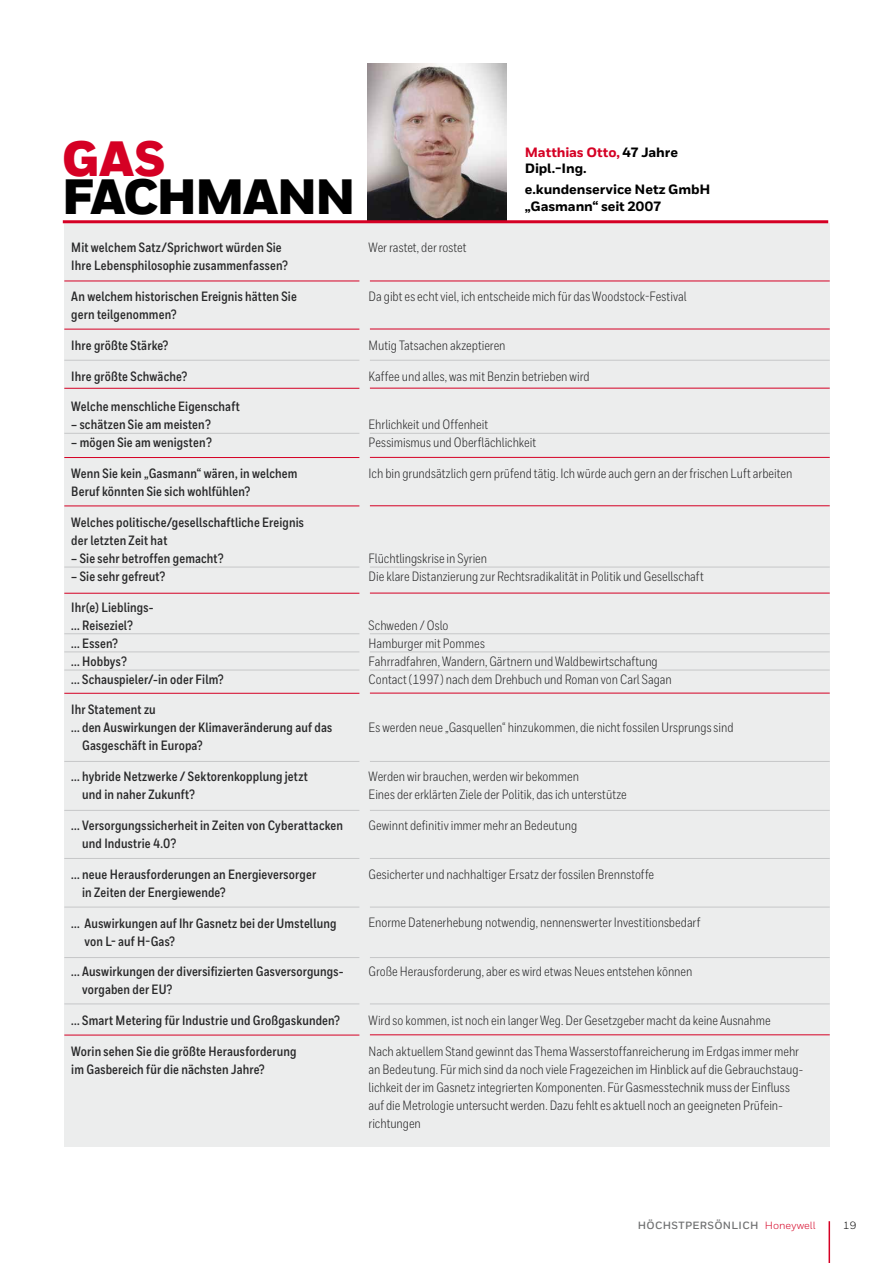
<style>
.page{position:relative;width:893px;height:1263px;background:#fff}
.page>*{position:absolute;margin:0;border:0;box-sizing:border-box;transform-origin:0 0}
.t1{font:900 49.5px "Honeywell Sans";letter-spacing:-.05em;color:#000}
.t2{font:900 49.5px "Honeywell Sans";color:#d50024}
.t3{font:13.5px/18px "Honeywell Cond";color:#282829}
.t4{font:700 13.5px/18px "Honeywell Cond";letter-spacing:.01em;color:#282829}
.t5{font:800 13.5px/16.5px "Honeywell Sans";letter-spacing:.005em;color:#000}
.t6{font:700 10.5px "Honeywell Sans";color:#707172}
.t7{font:10.5px "Honeywell Sans";color:#d50024}
.t8{font:10.5px "Honeywell Sans";color:#000}
.s1{color:#d50024}
</style>
<div class="page">
<hr style="left:828px;top:1221px;width:2px;height:42px;background:#d50024">
<img style="left:367px;top:64px;width:139px;height:156px">
<div style="left:64px;top:223px;width:766px;height:924px;background:#eceded"></div>
<hr style="left:63px;top:220px;width:765px;height:3px;background:#d50024">
<hr style="left:370px;top:693px;width:460px;height:1px;background:#d50024">
<hr style="left:64px;top:693px;width:295px;height:1px;background:#d50024">
<hr style="left:370px;top:1034px;width:460px;height:1px;background:#d50024">
<hr style="left:64px;top:1034px;width:295px;height:1px;background:#d50024">
<hr style="left:370px;top:593px;width:460px;height:1px;background:#d50024">
<hr style="left:64px;top:593px;width:295px;height:1px;background:#d50024">
<hr style="left:370px;top:505px;width:460px;height:1px;background:#d50024">
<hr style="left:64px;top:505px;width:295px;height:1px;background:#d50024">
<hr style="left:370px;top:457px;width:460px;height:1px;background:#d50024">
<hr style="left:64px;top:457px;width:295px;height:1px;background:#d50024">
<hr style="left:370px;top:388px;width:460px;height:1px;background:#d50024">
<hr style="left:64px;top:388px;width:295px;height:1px;background:#d50024">
<hr style="left:370px;top:329px;width:460px;height:1px;background:#d50024">
<hr style="left:64px;top:329px;width:295px;height:1px;background:#d50024">
<hr style="left:370px;top:280px;width:460px;height:1px;background:#d50024">
<hr style="left:64px;top:280px;width:295px;height:1px;background:#d50024">
<hr style="left:370px;top:670px;width:460px;height:1px;background:#c6c7c8">
<hr style="left:64px;top:670px;width:295px;height:1px;background:#c6c7c8">
<hr style="left:370px;top:633px;width:460px;height:1px;background:#c6c7c8">
<hr style="left:64px;top:633px;width:295px;height:1px;background:#c6c7c8">
<hr style="left:370px;top:651px;width:460px;height:1px;background:#c6c7c8">
<hr style="left:64px;top:651px;width:295px;height:1px;background:#c6c7c8">
<hr style="left:370px;top:433px;width:460px;height:1px;background:#c6c7c8">
<hr style="left:64px;top:433px;width:295px;height:1px;background:#c6c7c8">
<hr style="left:370px;top:567px;width:460px;height:1px;background:#c6c7c8">
<hr style="left:64px;top:567px;width:295px;height:1px;background:#c6c7c8">
<hr style="left:370px;top:360px;width:460px;height:1px;background:#c6c7c8">
<hr style="left:64px;top:360px;width:295px;height:1px;background:#c6c7c8">
<hr style="left:370px;top:761px;width:460px;height:1px;background:#c6c7c8">
<hr style="left:64px;top:761px;width:295px;height:1px;background:#c6c7c8">
<hr style="left:370px;top:810px;width:460px;height:1px;background:#c6c7c8">
<hr style="left:64px;top:810px;width:295px;height:1px;background:#c6c7c8">
<hr style="left:370px;top:858px;width:460px;height:1px;background:#c6c7c8">
<hr style="left:64px;top:858px;width:295px;height:1px;background:#c6c7c8">
<hr style="left:370px;top:907px;width:460px;height:1px;background:#c6c7c8">
<hr style="left:64px;top:907px;width:295px;height:1px;background:#c6c7c8">
<hr style="left:370px;top:957px;width:460px;height:1px;background:#c6c7c8">
<hr style="left:64px;top:957px;width:295px;height:1px;background:#c6c7c8">
<hr style="left:370px;top:1003px;width:460px;height:1px;background:#c6c7c8">
<hr style="left:64px;top:1003px;width:295px;height:1px;background:#c6c7c8">
<h1 class="t2" style="left:62px;top:128px;width:99px">GAS</h1>
<h1 class="t1" style="left:62px;top:166px;width:252px">FACHMANN</h1>
<p class="t4" style="left:71px;top:239px;width:218px">Mit welchem Satz/Sprichwort würden Sie<br>Ihre Lebensphilosophie zusammenfassen?</p>
<p class="t4" style="left:71px;top:288px;width:227px">An welchem historischen Ereignis hätten Sie gern teilgenommen?</p>
<p class="t4" style="left:71px;top:337px;width:98px">Ihre größte Stärke?</p>
<p class="t4" style="left:71px;top:367px;width:117px">Ihre größte Schwäche?</p>
<p class="t4" style="left:71px;top:398px;width:170px">Welche menschliche Eigenschaft</p>
<p class="t4" style="left:71px;top:416px;width:141px">– schätzen Sie am meisten?</p>
<p class="t4" style="left:71px;top:434px;width:142px">– mögen Sie am wenigsten?</p>
<p class="t4" style="left:71px;top:465px;width:228px">Wenn Sie kein „Gasmann“ wären, in welchem<br>Beruf könnten Sie sich wohlfühlen?</p>
<p class="t4" style="left:71px;top:514px;width:234px">Welches politische/gesellschaftliche Ereignis der letzten Zeit hat</p>
<p class="t4" style="left:71px;top:550px;width:154px">– Sie sehr betroffen gemacht?</p>
<p class="t4" style="left:71px;top:568px;width:95px">– Sie sehr gefreut?</p>
<p class="t4" style="left:71px;top:598px;width:154px">Ihr(e) Lieblings-<br>... Reiseziel?<br>... Essen?<br>... Hobbys?<br>... Schauspieler/-in oder Film?</p>
<p class="t4" style="left:71px;top:701px;width:86px">Ihr Statement zu</p>
<p class="t4" style="left:71px;top:719px;width:262px">... den Auswirkungen der Klimaveränderung auf das</p>
<p class="t4" style="left:82px;top:737px;width:122px">Gasgeschäft in Europa?</p>
<p class="t4" style="left:82px;top:768px;width:227px;text-indent:-11px">... hybride Netzwerke / Sektorenkopplung jetzt und in naher Zukunft?</p>
<p class="t4" style="left:82px;top:817px;width:262px;text-indent:-11px">... Versorgungssicherheit in Zeiten von Cyberattacken und Industrie 4.0?</p>
<p class="t4" style="left:82px;top:865px;width:235px;text-indent:-11px">... neue Herausforderungen an Energieversorger in Zeiten der Energiewende?</p>
<p class="t4" style="left:85px;top:914px;width:253px;text-indent:-13px">... Auswirkungen auf Ihr Gasnetz bei der Umstellung von L- auf H-Gas?</p>
<p class="t4" style="left:82px;top:963px;width:263px;text-indent:-11px">... Auswirkungen der diversifizierten Gasversorgungs&shy;vorgaben der EU?</p>
<p class="t4" style="left:71px;top:1012px;width:270px">... Smart Metering für Industrie und Großgaskunden?</p>
<p class="t4" style="left:71px;top:1042px;width:227px">Worin sehen Sie die größte Herausforderung im Gasbereich für die nächsten Jahre?</p>
<p class="t5" style="left:525px;top:144px;width:155px"><span class="s1">M atthias Otto,</span> 47 Jahre<br>Dipl.-I ng.</p>
<p class="t5" style="left:525px;top:182px;width:185px">e.kundenservice N etz GmbH „Gasmann“ seit 2007</p>
<p class="t3" style="left:369px;top:239px;width:100px">Wer rastet, der rostet</p>
<p class="t3" style="left:369px;top:287px;width:320px">Da gibt es echt viel, ich entscheide mich für das Woodstock-Festival</p>
<p class="t3" style="left:369px;top:336px;width:139px">Mutig Tatsachen akzeptieren</p>
<p class="t3" style="left:369px;top:367px;width:223px">Kaffee und alles, was mit Benzin betrieben wird</p>
<p class="t3" style="left:369px;top:416px;width:169px">Ehrlichkeit und Offenheit<br>Pessimismus und Oberflächlichkeit</p>
<p class="t3" style="left:369px;top:464px;width:425px">Ich bin grundsätzlich gern prüfend tätig. Ich würde auch gern an der frischen Luft arbeiten</p>
<p class="t3" style="left:369px;top:549px;width:337px">Flüchtlingskrise in Syrien<br>Die klare Distanzierung zur Rechtsradikalität in Politik und Gesellschaft</p>
<p class="t3" style="left:369px;top:616px;width:305px">Schweden / Oslo<br>Hamburger mit Pommes<br>Fahrradfahren, Wandern, Gärtnern und Waldbewirtschaftung Contact (1997) nach dem Drehbuch und Roman von Carl Sagan</p>
<p class="t3" style="left:369px;top:719px;width:366px">Es werden neue „Gasquellen“ hinzukommen, die nicht fossilen Ursprungs sind</p>
<p class="t3" style="left:369px;top:767px;width:260px">Werden wir brauchen, werden wir bekommen<br>Eines der erklärten Ziele der Politik, das ich unterstütze</p>
<p class="t3" style="left:369px;top:816px;width:210px">Gewinnt definitiv immer mehr an Bedeutung</p>
<p class="t3" style="left:369px;top:865px;width:287px">Gesicherter und nachhaltiger Ersatz der fossilen Brennstoffe</p>
<p class="t3" style="left:369px;top:914px;width:333px">Enorme Datenerhebung notwendig, nennenswerter Investitionsbedarf</p>
<p class="t3" style="left:369px;top:962px;width:325px">Große Herausforderung, aber es wird etwas Neues entstehen können</p>
<p class="t3" style="left:369px;top:1011px;width:404px">Wird so kommen, ist noch ein langer Weg. Der Gesetzgeber macht da keine Ausnahme</p>
<p class="t3" style="left:369px;top:1042px;width:436px">Nach aktuellem Stand gewinnt das Thema Wasserstoffanreicherung im Erdgas immer mehr an Bedeutung. Für mich sind da noch viele Fragezeichen im Hinblick auf die Gebrauchstaug&shy;lichkeit der im Gasnetz integrierten Komponenten. Für Gasmesstechnik muss der Einfluss auf die Metrologie untersucht werden. Dazu fehlt es aktuell noch an geeigneten Prüfein&shy;richtungen</p>
<p class="t6" style="left:638px;top:1219px;width:9px">HÖCHSTPE</p>
<p class="t6" style="left:700px;top:1219px;width:17px">RSÖN</p>
<p class="t6" style="left:732px;top:1219px;width:14px">LICH</p>
<p class="t7" style="left:765px;top:1219px;width:52px">Honeywell</p>
<p class="t8" style="left:843px;top:1219px;width:15px">19</p>
</div>
